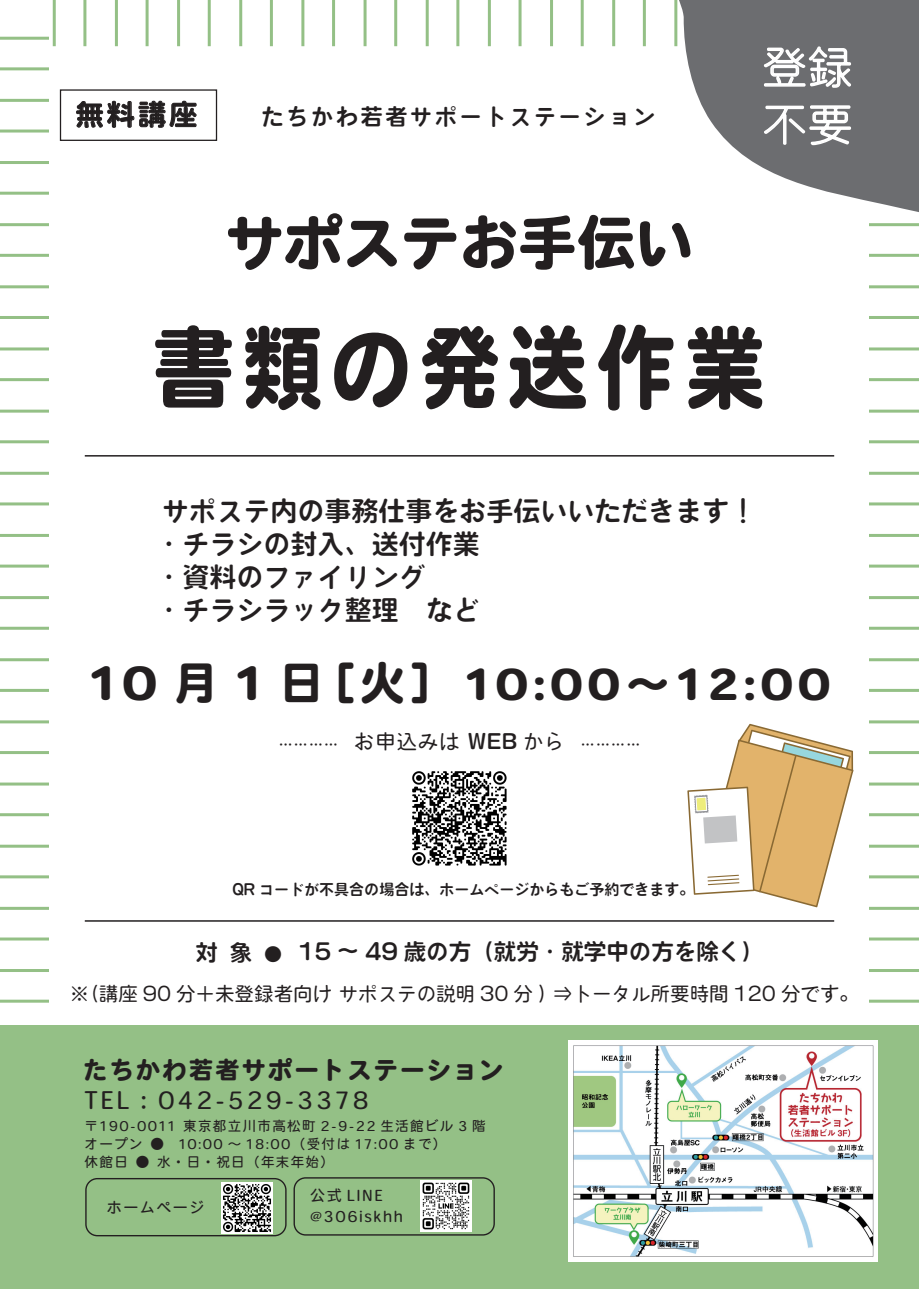
<style>
.page{position:relative;width:919px;height:1289px;background:#fff}
.page>*{position:absolute;margin:0;border:0;box-sizing:border-box;transform-origin:0 0}
.t1{font:90px "Heisei Maru Go Std W8";letter-spacing:.1em;color:#231f20;scale:.89 1}
.t2{font:58.5px "Heisei Maru Go Std W8";color:#231f20}
.t3{font:45px/57px "VDL V7 Maru Gothic Light";color:#fff}
.t4{font:42px "Heisei Maru Go Std W8";letter-spacing:.1em;color:#231f20}
.t5{font:28.35px "VDL V7 Maru Gothic Bold";color:#231f20}
.t6{font:27px/33px "VDL V7 Maru Gothic Bold";color:#231f20}
.t7{font:24px "Heisei Maru Go Std W8";letter-spacing:.1em;color:#231f20}
.t8{font:24px "Heisei Maru Go Std W4";letter-spacing:.1em;color:#231f20}
.t9{font:22.5px "VDL V7 Maru Gothic Bold";color:#231f20}
.t10{font:22.5px "VDL V7 Maru Gothic Bold";letter-spacing:.1em;color:#231f20}
.t11{font:19.5px "VDL V7 Maru Gothic Medium";color:#231f20}
.t12{font:15px "VDL V7 Maru Gothic Bold";color:#231f20}
.t13{font:15px/21px "Heisei Maru Go Std W4";letter-spacing:.1em;color:#231f20}
.t14{font:14.4px "VDL V7 Maru Gothic Medium";color:#231f20}
.t15{font:13.5px/18px "Heisei Maru Go Std W4";letter-spacing:.1em;color:#231f20}
.s1{font-size:45px}
.s2{font-size:20.25px}
.s3{font-family:"VDL V7 Maru Gothic Bold";font-size:20.25px}
.s4{font-size:18px}
</style>
<div class="page">
<hr style="left:0;top:999px;width:918px;height:3px;background:#94c086">
<hr style="left:0;top:937px;width:918px;height:3px;background:#94c086">
<hr style="left:0;top:875px;width:918px;height:3px;background:#94c086">
<hr style="left:0;top:813px;width:918px;height:3px;background:#94c086">
<hr style="left:0;top:751px;width:918px;height:3px;background:#94c086">
<hr style="left:0;top:689px;width:918px;height:3px;background:#94c086">
<hr style="left:0;top:626px;width:918px;height:3px;background:#94c086">
<hr style="left:0;top:564px;width:918px;height:3px;background:#94c086">
<hr style="left:0;top:502px;width:918px;height:3px;background:#94c086">
<hr style="left:0;top:440px;width:918px;height:3px;background:#94c086">
<hr style="left:0;top:378px;width:918px;height:3px;background:#94c086">
<hr style="left:0;top:316px;width:918px;height:3px;background:#94c086">
<hr style="left:0;top:254px;width:918px;height:3px;background:#94c086">
<hr style="left:0;top:192px;width:918px;height:3px;background:#94c086">
<hr style="left:0;top:129px;width:918px;height:3px;background:#94c086">
<hr style="left:0;top:67px;width:918px;height:3px;background:#94c086">
<hr style="left:0;top:969px;width:918px;height:3px;background:#94c086">
<hr style="left:0;top:906px;width:918px;height:3px;background:#94c086">
<hr style="left:0;top:844px;width:918px;height:3px;background:#94c086">
<hr style="left:0;top:782px;width:918px;height:3px;background:#94c086">
<hr style="left:0;top:720px;width:918px;height:3px;background:#94c086">
<hr style="left:0;top:658px;width:918px;height:3px;background:#94c086">
<hr style="left:0;top:596px;width:918px;height:3px;background:#94c086">
<hr style="left:0;top:534px;width:918px;height:3px;background:#94c086">
<hr style="left:0;top:472px;width:918px;height:3px;background:#94c086">
<hr style="left:0;top:409px;width:918px;height:3px;background:#94c086">
<hr style="left:0;top:347px;width:918px;height:3px;background:#94c086">
<hr style="left:0;top:285px;width:918px;height:3px;background:#94c086">
<hr style="left:0;top:223px;width:918px;height:3px;background:#94c086">
<hr style="left:0;top:161px;width:918px;height:3px;background:#94c086">
<hr style="left:0;top:99px;width:918px;height:3px;background:#94c086">
<hr style="left:0;top:37px;width:918px;height:3px;background:#94c086">
<div style="left:49px;top:0;width:820px;height:1040px;background:#fff"></div>
<div style="left:0;top:1025px;width:918px;height:263px;background:#94c086"></div>
<hr style="left:642px;top:0;width:3px;height:46px;background:#94c086">
<hr style="left:580px;top:0;width:3px;height:46px;background:#94c086">
<hr style="left:518px;top:0;width:3px;height:46px;background:#94c086">
<hr style="left:456px;top:0;width:3px;height:46px;background:#94c086">
<hr style="left:394px;top:0;width:3px;height:46px;background:#94c086">
<hr style="left:332px;top:0;width:3px;height:46px;background:#94c086">
<hr style="left:270px;top:0;width:3px;height:46px;background:#94c086">
<hr style="left:208px;top:0;width:3px;height:46px;background:#94c086">
<hr style="left:145px;top:0;width:3px;height:46px;background:#94c086">
<hr style="left:83px;top:0;width:3px;height:46px;background:#94c086">
<hr style="left:612px;top:0;width:3px;height:46px;background:#94c086">
<hr style="left:550px;top:0;width:3px;height:46px;background:#94c086">
<hr style="left:488px;top:0;width:3px;height:46px;background:#94c086">
<hr style="left:425px;top:0;width:3px;height:46px;background:#94c086">
<hr style="left:363px;top:0;width:3px;height:46px;background:#94c086">
<hr style="left:301px;top:0;width:3px;height:46px;background:#94c086">
<hr style="left:239px;top:0;width:3px;height:46px;background:#94c086">
<hr style="left:177px;top:0;width:3px;height:46px;background:#94c086">
<hr style="left:115px;top:0;width:3px;height:46px;background:#94c086">
<hr style="left:53px;top:0;width:3px;height:46px;background:#94c086">
<img style="left:412px;top:771px;width:95px;height:95px">
<svg style="left:674px;top:0;width:244px;height:227px;fill:#6c6d70"></svg>
<svg style="left:762px;top:46px;width:89px;height:53px;background:#97989a"></svg>
<svg style="left:763px;top:105px;width:88px;height:41px;background:#97989a"></svg>
<svg style="left:687px;top:723px;width:166px;height:184px"></svg>
<hr style="left:85px;top:920px;width:749px;height:1px;background:#231f20">
<hr style="left:85px;top:455px;width:749px;height:1px;background:#231f20">
<svg style="left:76px;top:101px;width:121px;height:27px"></svg>
<div style="left:60px;top:89px;width:157px;height:52px;border:1px solid #231f20"></div>
<div style="left:85px;top:1177px;width:201px;height:59px;border:1px solid #231f20;border-radius:11px"></div>
<div style="left:293px;top:1177px;width:202px;height:58px;border:1px solid #231f20;border-radius:11px"></div>
<img style="left:221px;top:1182px;width:51px;height:50px">
<img style="left:421px;top:1180px;width:50px;height:50px">
<img style="left:568px;top:1040px;width:309px;height:221px">
<h3 class="t5" style="left:75px;top:95px;width:123px">無料講座</h3>
<h3 class="t10" style="left:261px;top:102px;width:395px">たちかわ若者サポートステーション</h3>
<h2 class="t2" style="left:225px;top:210px;width:469px">サポステお手伝い</h2>
<h3 class="t3" style="left:762px;top:36px;width:92px">登録不要</h3>
<h1 class="t1" style="left:153px;top:318px;width:689px">書類の発送作業</h1>
<h3 class="t6" style="left:155px;top:493px;width:602px">サポステ内の事務仕事をお手伝いいただきます！・チラシの封入、送付作業<br>・資料のファイリング<br>・チラシラック整理　など</h3>
<h3 class="t4" style="left:88px;top:661px;width:744px"><span class="s1">10 月 1 日［火］</span> 10:00～12:00</h3>
<p class="t14" style="left:278px;top:734px;width:364px">…………　<span class="s2">お申込みは</span> <span class="s3">WEB</span> <span class="s2">から</span>　…………</p>
<p class="t12" style="left:232px;top:879px;width:463px">QR コードが不具合の場合は、ホームページからもご予約できます。</p>
<h3 class="t9" style="left:195px;top:936px;width:570px">対 象 <span class="s4">●</span> 15 ～ 49 歳の方（就労・就学中の方を除く）</h3>
<h3 class="t11" style="left:70px;top:980px;width:790px">※（講座 90 分＋未登録者向け サポステの説明 30 分 ) ⇒トータル所要時間 120 分です。</h3>
<h3 class="t7" style="left:83px;top:1056px;width:422px">たちかわ若者サポートステーション</h3>
<h3 class="t8" style="left:85px;top:1083px;width:286px">TEL：042-529-3378</h3>
<p class="t15" style="left:85px;top:1117px;width:402px">〒190-0011 東京都立川市高松町 2-9-22 生活館ビル 3 階オープン ● 10:00 ～ 18:00（受付は 17:00 まで）<br>休館日 ● 水・日・祝日（年末年始）</p>
<p class="t13" style="left:107px;top:1196px;width:99px">ホームページ</p>
<p class="t13" style="left:310px;top:1184px;width:94px">公式 LINE @306iskhh</p>
</div>
